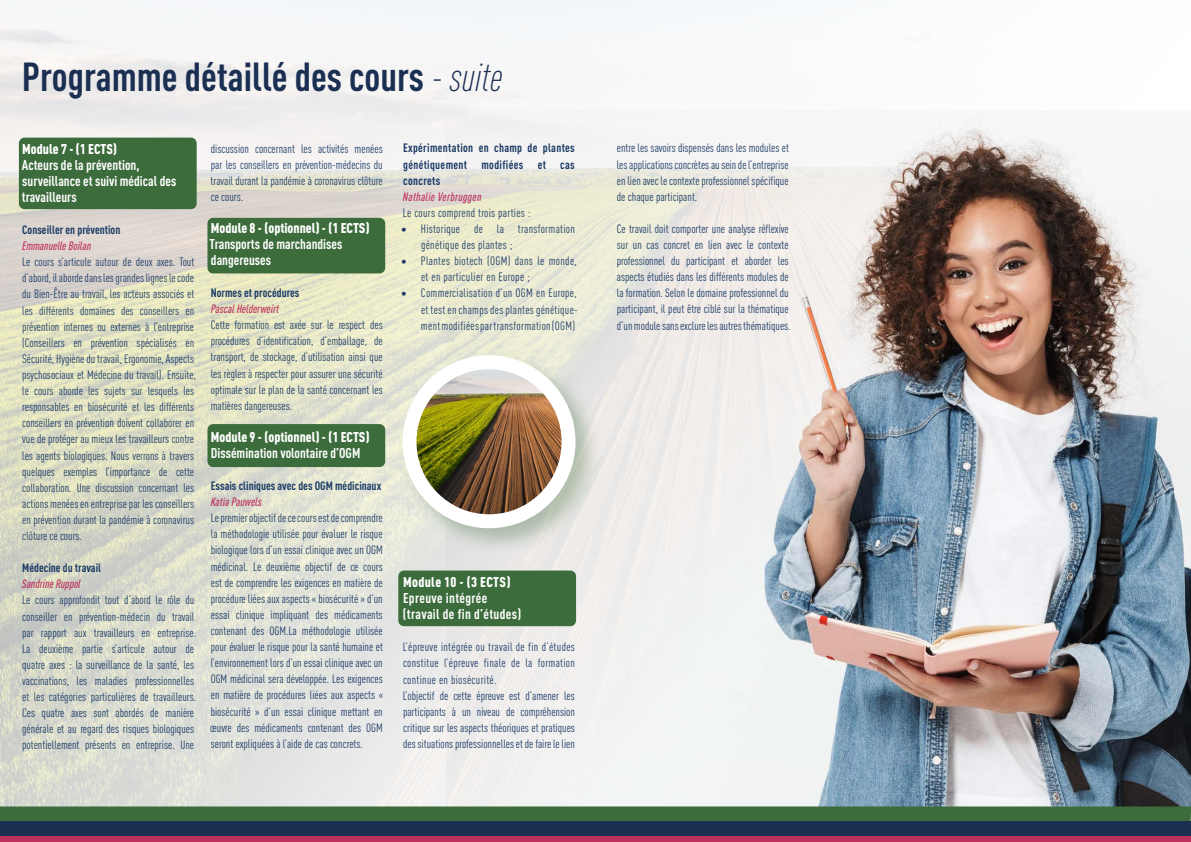
<style>
.page{position:relative;width:1191px;height:842px;background:#fff}
.page>*{position:absolute;margin:0;border:0;box-sizing:border-box;transform-origin:0 0}
.t1{font:700 condensed 40px "DINOT";color:#1a2f52}
.t2{font:700 condensed 14px/16px "DINOT";color:#fff}
.t3{font:900 condensed 14px "DINOT";color:#fff}
.t4{font:700 condensed 14px/16px "DINOT";letter-spacing:.025em;color:#fff}
.t5{font:900 condensed 14px "DINOT";letter-spacing:.025em;color:#fff}
.t6{font:condensed 12px/16.1px "DINOT";color:#1a3a65;text-align:justify}
.t7{font:700 condensed 12px/16.1px "DINOT";color:#1a3a65;text-align:justify}
.t8{font:condensed 12px/16.1px "DINOT";letter-spacing:.025em;color:#1a3a65}
.t9{font:italic 500 condensed 12px "DINOT";color:#be315c}
.t10{font:italic 500 condensed 12px "DINOT";letter-spacing:.025em;color:#be315c}
.s1{font-weight:300;font-style:italic}
</style>
<div class="page">
<img style="left:0;top:1px;width:1191px;height:805px">
<div style="left:19px;top:138px;width:178px;height:71px;background:#3c6c3c;border-radius:6px"></div>
<div style="left:207px;top:218px;width:178px;height:55px;background:#3c6c3c;border-radius:6px"></div>
<div style="left:398px;top:570px;width:178px;height:56px;background:#3c6c3c;border-radius:6px"></div>
<div style="left:207px;top:424px;width:178px;height:43px;background:#3c6c3c;border-radius:6px"></div>
<svg style="left:0;top:806px;width:1191px;height:16px;background:#3e6b42"></svg>
<div style="left:0;top:822px;width:1191px;height:20px;background:#1a2f52"></div>
<div style="left:0;top:837px;width:1191px;height:5px;background:#be315c"></div>
<div style="left:398px;top:351px;width:204px;height:204px;background:#3c6c3c;opacity:.34"></div>
<img style="left:409px;top:362px;width:159px;height:159px;border-radius:79px">
<div style="left:402px;top:355px;width:173px;height:173px;border:14px solid #fff;border-radius:50%"></div>
<h1 class="t1" style="left:22px;top:47px;width:482px">Programme détaillé des cours <span class="s1">- suite</span></h1>
<p class="t3" style="left:22px;top:138px;width:96px">Module 7 - (1 ECTS)</p>
<p class="t2" style="left:22px;top:156px;width:156px">Acteurs de la prévention, surveillance et suivi médical des travailleurs</p>
<p class="t7" style="left:22px;top:221px;width:100px">Conseiller en prévention</p>
<p class="t9" style="left:22px;top:237px;width:71px">Emmanuelle Boilan</p>
<p class="t6" style="left:22px;top:253px;width:175px;text-align:left">Le cours s’articule autour de deux axes. Tout d’abord, il aborde dans les grandes lignes le code du Bien-Être au travail, les acteurs associés et les différents domaines des conseillers en prévention internes ou externes à l’entreprise (Conseillers en prévention spécialisés en Sécurité, Hygiène du travail, Ergonomie, Aspects psychosociaux et Médecine du travail). Ensuite, le cours aborde les sujets sur lesquels les responsables en biosécurité et les différents conseillers en prévention doivent collaborer en vue de protéger au mieux les travailleurs contre les agents biologiques. Nous verrons à travers quelques exemples l’importance de cette collaboration. Une discussion concernant les actions menées en entreprise par les conseillers en prévention durant la pandémie à coronavirus clôture ce cours.</p>
<p class="t7" style="left:22px;top:559px;width:80px">Médecine du travail</p>
<p class="t9" style="left:22px;top:576px;width:60px">Sandrine Ruppol</p>
<p class="t6" style="left:22px;top:591px;width:175px;text-align:left">Le cours approfondit tout d’abord le rôle du conseiller en prévention-médecin du travail par rapport aux travailleurs en entreprise.<br>La deuxième partie s’articule autour de quatre axes : la surveillance de la santé, les vaccinations, les maladies professionnelles et les catégories particulières de travailleurs.<br>Ces quatre axes sont abordés de manière générale et au regard des risques biologiques potentiellement présents en entreprise. Une</p>
<p class="t6" style="left:211px;top:140px;width:174px">discussion concernant les activités menées par les conseillers en prévention-médecins du travail durant la pandémie à coronavirus clôture ce cours.</p>
<p class="t3" style="left:211px;top:217px;width:160px">Module 8 - (optionnel) - (1 ECTS)</p>
<p class="t2" style="left:210px;top:235px;width:134px">Transports de marchandises dangereuses</p>
<p class="t7" style="left:211px;top:284px;width:90px">Normes et procédures</p>
<p class="t9" style="left:211px;top:300px;width:70px">Pascal Helderweirt</p>
<p class="t6" style="left:211px;top:316px;width:174px">Cette formation est axée sur le respect des procédures d’identification, d’emballage, de transport, de stockage, d’utilisation ainsi que les règles à respecter pour assurer une sécurité optimale sur le plan de la santé concernant les matières dangereuses.</p>
<p class="t3" style="left:211px;top:426px;width:160px">Module 9 - (optionnel) - (1 ECTS)</p>
<p class="t2" style="left:211px;top:444px;width:151px">Dissémination volontaire d’OGM</p>
<p class="t7" style="left:211px;top:477px;width:172px">Essais cliniques avec des OGM médicinaux</p>
<p class="t9" style="left:211px;top:493px;width:53px">Katia Pauwels</p>
<p class="t6" style="left:210px;top:509px;width:175px">Le premier objectif de ce cours est de comprendre la méthodologie utilisée pour évaluer le risque biologique lors d’un essai clinique avec un OGM médicinal. Le deuxième objectif de ce cours est de comprendre les exigences en matière de procédure liées aux aspects « biosécurité » d’un essai clinique impliquant des médicaments contenant des OGM.La méthodologie utilisée pour évaluer le risque pour la santé humaine et l’environnement lors d’un essai clinique avec un OGM médicinal sera développée. Les exigences en matière de procédures liées aux aspects « biosécurité » d’un essai clinique mettant en œuvre des médicaments contenant des OGM seront expliquées à l’aide de cas concrets.</p>
<p class="t7" style="left:403px;top:139px;width:173px">Expérimentation en champ de plantes génétiquement modifiées et cas concrets</p>
<p class="t10" style="left:403px;top:188px;width:80px">Nathalie Verbruggen</p>
<p class="t8" style="left:403px;top:204px;width:129px">Le cours comprend trois parties :</p>
<p class="t8" style="left:421px;top:220px;width:155px;text-indent:-20px">• Historique de la transformation génétique des plantes ;</p>
<p class="t8" style="left:421px;top:252px;width:157px;text-indent:-20px">• Plantes biotech (OGM) dans le monde, et en particulier en Europe ;</p>
<p class="t6" style="left:421px;top:284px;width:158px;text-indent:-20px">• Commercialisation d’un OGM en Europe, et test en champs des plantes génétique&shy;ment modifiées par transformation (OGM)</p>
<p class="t5" style="left:403px;top:571px;width:109px">Module 10 - (3 ECTS)</p>
<p class="t4" style="left:403px;top:589px;width:120px">Epreuve intégrée (travail de fin d’études)</p>
<p class="t6" style="left:403px;top:638px;width:174px;text-align:left">L’épreuve intégrée ou travail de fin d’études constitue l’épreuve finale de la formation continue en biosécurité.<br>L’objectif de cette épreuve est d’amener les participants à un niveau de compréhension critique sur les aspects théoriques et pratiques des situations professionnelles et de faire le lien</p>
<p class="t6" style="left:617px;top:139px;width:174px">entre les savoirs dispensés dans les modules et les applications concrètes au sein de l’entreprise en lien avec le contexte professionnel spécifique de chaque participant.</p>
<p class="t6" style="left:616px;top:220px;width:175px;text-align:left">Ce travail doit comporter une analyse réflexive sur un cas concret en lien avec le contexte professionnel du participant et aborder les aspects étudiés dans les différents modules de la formation. Selon le domaine professionnel du participant, il peut être ciblé sur la thématique d’un module sans exclure les autres thématiques.</p>
</div>
